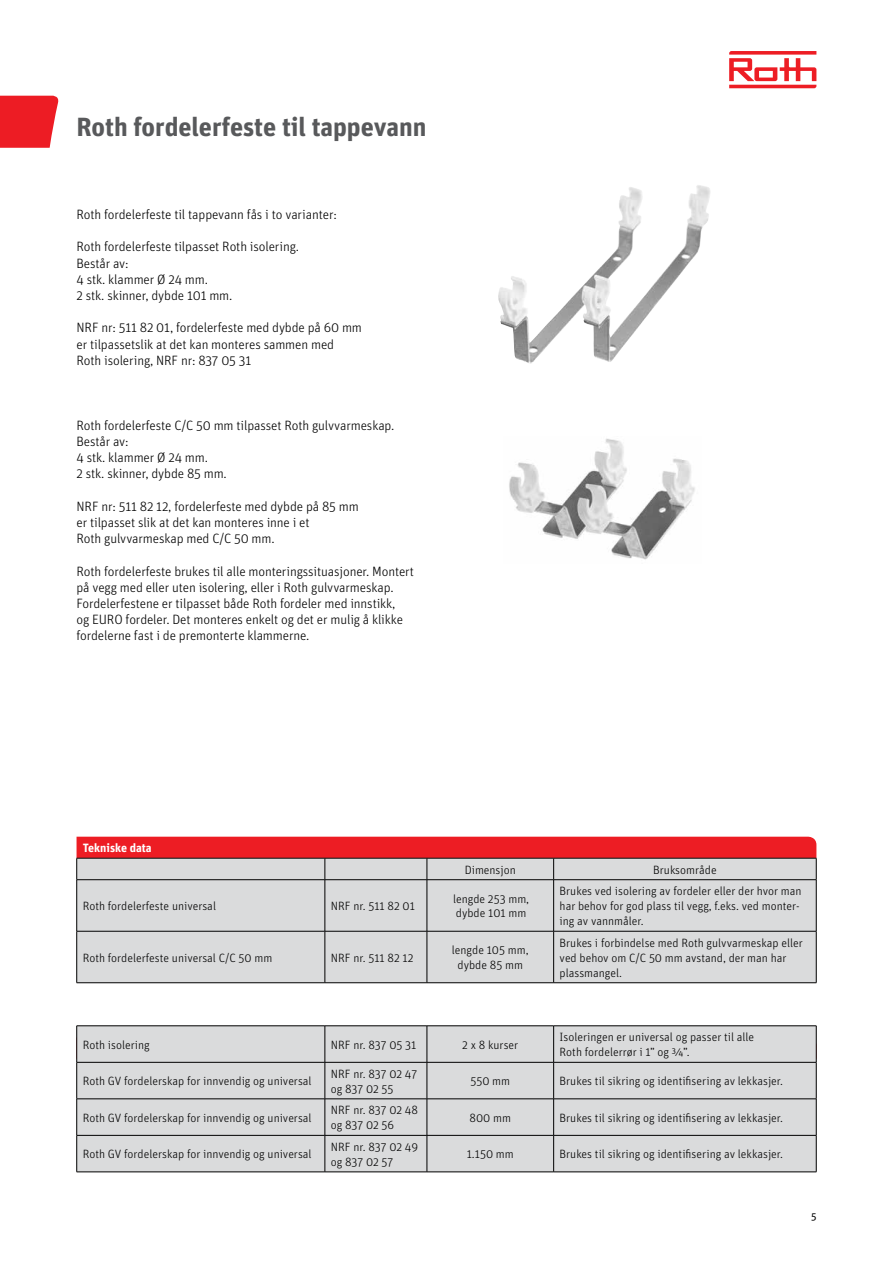
<style>
.page{position:relative;width:893px;height:1263px;background:#fff}
.page>*{position:absolute;margin:0;border:0;box-sizing:border-box;transform-origin:0 0}
.t1{font:700 26.25px "Unit OT";letter-spacing:-.005em;color:#58595b}
.t2{font:300 13.5px/16.2px "Unit OT";letter-spacing:-.01em;color:#000}
.t3{font:300 12px/15px "Unit OT";color:#000}
.t4{font:700 12px "Unit OT";color:#fff}
.t5{font:10.5px "Unit OT";color:#000}
</style>
<div class="page">
<svg style="left:729px;top:51px;width:87px;height:37px"></svg>
<svg style="left:0;top:96px;width:59px;height:52px;background:#ee2f37"></svg>
<svg style="left:77px;top:880px;width:739px;height:291px;background:#dddedf"></svg>
<svg style="left:76px;top:837px;width:741px;height:42px;background:#dd777b"></svg>
<hr style="left:77px;top:879px;width:248px;height:1px;background:#000">
<hr style="left:76px;top:880px;width:1px;height:51px;background:#000">
<hr style="left:325px;top:879px;width:102px;height:1px;background:#000">
<hr style="left:325px;top:880px;width:1px;height:51px;background:#000">
<hr style="left:427px;top:879px;width:127px;height:1px;background:#000">
<hr style="left:427px;top:880px;width:1px;height:51px;background:#000">
<hr style="left:554px;top:879px;width:262px;height:1px;background:#000">
<hr style="left:553px;top:880px;width:1px;height:51px;background:#000">
<hr style="left:816px;top:880px;width:1px;height:51px;background:#000">
<hr style="left:77px;top:931px;width:248px;height:1px;background:#000">
<hr style="left:76px;top:931px;width:1px;height:51px;background:#000">
<hr style="left:325px;top:931px;width:102px;height:1px;background:#000">
<hr style="left:325px;top:931px;width:1px;height:51px;background:#000">
<hr style="left:427px;top:931px;width:127px;height:1px;background:#000">
<hr style="left:427px;top:931px;width:1px;height:51px;background:#000">
<hr style="left:554px;top:931px;width:262px;height:1px;background:#000">
<hr style="left:553px;top:931px;width:1px;height:51px;background:#000">
<hr style="left:816px;top:931px;width:1px;height:51px;background:#000">
<hr style="left:77px;top:982px;width:248px;height:1px;background:#000">
<hr style="left:325px;top:982px;width:102px;height:1px;background:#000">
<hr style="left:427px;top:982px;width:127px;height:1px;background:#000">
<hr style="left:554px;top:982px;width:262px;height:1px;background:#000">
<hr style="left:77px;top:1025px;width:248px;height:1px;background:#000">
<hr style="left:76px;top:1026px;width:1px;height:36px;background:#000">
<hr style="left:325px;top:1025px;width:102px;height:1px;background:#000">
<hr style="left:325px;top:1026px;width:1px;height:36px;background:#000">
<hr style="left:427px;top:1025px;width:127px;height:1px;background:#000">
<hr style="left:427px;top:1026px;width:1px;height:36px;background:#000">
<hr style="left:554px;top:1025px;width:262px;height:1px;background:#000">
<hr style="left:553px;top:1026px;width:1px;height:36px;background:#000">
<hr style="left:816px;top:1026px;width:1px;height:36px;background:#000">
<hr style="left:77px;top:1062px;width:248px;height:1px;background:#000">
<hr style="left:76px;top:1062px;width:1px;height:37px;background:#000">
<hr style="left:325px;top:1062px;width:102px;height:1px;background:#000">
<hr style="left:325px;top:1062px;width:1px;height:37px;background:#000">
<hr style="left:427px;top:1062px;width:127px;height:1px;background:#000">
<hr style="left:427px;top:1062px;width:1px;height:37px;background:#000">
<hr style="left:554px;top:1062px;width:262px;height:1px;background:#000">
<hr style="left:553px;top:1062px;width:1px;height:37px;background:#000">
<hr style="left:816px;top:1062px;width:1px;height:37px;background:#000">
<hr style="left:77px;top:1098px;width:248px;height:1px;background:#000">
<hr style="left:76px;top:1099px;width:1px;height:36px;background:#000">
<hr style="left:325px;top:1098px;width:102px;height:1px;background:#000">
<hr style="left:325px;top:1099px;width:1px;height:36px;background:#000">
<hr style="left:427px;top:1098px;width:127px;height:1px;background:#000">
<hr style="left:427px;top:1099px;width:1px;height:36px;background:#000">
<hr style="left:554px;top:1098px;width:262px;height:1px;background:#000">
<hr style="left:553px;top:1099px;width:1px;height:36px;background:#000">
<hr style="left:816px;top:1099px;width:1px;height:36px;background:#000">
<hr style="left:77px;top:1135px;width:248px;height:1px;background:#000">
<hr style="left:76px;top:1135px;width:1px;height:37px;background:#000">
<hr style="left:325px;top:1135px;width:102px;height:1px;background:#000">
<hr style="left:325px;top:1135px;width:1px;height:37px;background:#000">
<hr style="left:427px;top:1135px;width:127px;height:1px;background:#000">
<hr style="left:427px;top:1135px;width:1px;height:37px;background:#000">
<hr style="left:554px;top:1135px;width:262px;height:1px;background:#000">
<hr style="left:553px;top:1135px;width:1px;height:37px;background:#000">
<hr style="left:816px;top:1135px;width:1px;height:37px;background:#000">
<hr style="left:77px;top:1171px;width:248px;height:1px;background:#000">
<hr style="left:325px;top:1171px;width:102px;height:1px;background:#000">
<hr style="left:427px;top:1171px;width:127px;height:1px;background:#000">
<hr style="left:554px;top:1171px;width:262px;height:1px;background:#000">
<img style="left:498px;top:185px;width:200px;height:179px">
<img style="left:509px;top:438px;width:186px;height:122px">
<h1 class="t1" style="left:77px;top:110px;width:351px">Roth fordelerfeste til tappevann</h1>
<p class="t2" style="left:77px;top:206px;width:262px">Roth fordelerfeste til tappevann fås i to varianter:</p>
<p class="t2" style="left:77px;top:239px;width:224px">Roth fordelerfeste tilpasset Roth isolering.<br>Består av:<br>4 stk. klammer Ø 24 mm.<br>2 stk. skinner, dybde 101 mm.</p>
<p class="t2" style="left:77px;top:320px;width:287px">NRF nr: 511 82 01, fordelerfeste med dybde på 60 mm er tilpassetslik at det kan monteres sammen med<br>Roth isolering, NRF nr: 837 05 31</p>
<p class="t2" style="left:77px;top:417px;width:319px">Roth fordelerfeste C/C 50 mm tilpasset Roth gulvvarmeskap.<br>Består av:<br>4 stk. klammer Ø 24 mm.<br>2 stk. skinner, dybde 85 mm.</p>
<p class="t2" style="left:77px;top:498px;width:284px">NRF nr: 511 82 12, fordelerfeste med dybde på 85 mm er tilpasset slik at det kan monteres inne i et<br>Roth gulvvarmeskap med C/C 50 mm.</p>
<p class="t2" style="left:77px;top:563px;width:339px">Roth fordelerfeste brukes til alle monteringssituasjoner. Montert på vegg med eller uten isolering, eller i Roth gulvvarmeskap.<br>Fordelerfestene er tilpasset både Roth fordeler med innstikk,<br>og EURO fordeler. Det monteres enkelt og det er mulig å klikke fordelerne fast i de premonterte klammerne.</p>
<p class="t4" style="left:83px;top:840px;width:71px">Tekniske data</p>
<p class="t3" style="left:465px;top:862px;width:53px">Dimensjon</p>
<p class="t3" style="left:653px;top:862px;width:65px">Bruksområde</p>
<p class="t3" style="left:83px;top:899px;width:135px">Roth fordelerfeste universal</p>
<p class="t3" style="left:331px;top:899px;width:86px">NRF nr. 511 82 01</p>
<p class="t3" style="left:453px;top:892px;width:78px;line-height:14.4px">lengde 253 mm, dybde 101 mm</p>
<p class="t3" style="left:560px;top:884px;width:243px">Brukes ved isolering av fordeler eller der hvor man har behov for god plass til vegg, f.eks. ved monter&shy;ing av vannmåler.</p>
<p class="t3" style="left:83px;top:950px;width:191px">Roth fordelerfeste universal C/C 50 mm</p>
<p class="t3" style="left:331px;top:950px;width:84px">NRF nr. 511 82 12</p>
<p class="t3" style="left:452px;top:943px;width:78px;text-align:center">lengde 105 mm, dybde 85 mm</p>
<p class="t3" style="left:560px;top:935px;width:245px">Brukes i forbindelse med Roth gulvvarmeskap eller ved behov om C/C 50 mm avstand, der man har plassmangel.</p>
<p class="t3" style="left:83px;top:1037px;width:69px">Roth isolering</p>
<p class="t3" style="left:331px;top:1037px;width:87px">NRF nr. 837 05 31</p>
<p class="t3" style="left:462px;top:1037px;width:57px">2 x 8 kurser</p>
<p class="t3" style="left:560px;top:1030px;width:196px">Isoleringen er universal og passer til alle<br>Roth fordelerrør i 1” og ¾”.</p>
<p class="t3" style="left:83px;top:1074px;width:230px">Roth GV fordelerskap for innvendig og universal</p>
<p class="t3" style="left:331px;top:1066px;width:88px">NRF nr. 837 02 47 og 837 02 55</p>
<p class="t3" style="left:470px;top:1074px;width:41px">550 mm</p>
<p class="t3" style="left:560px;top:1074px;width:225px">Brukes til sikring og identifisering av lekkasjer.</p>
<p class="t3" style="left:83px;top:1110px;width:230px">Roth GV fordelerskap for innvendig og universal</p>
<p class="t3" style="left:331px;top:1103px;width:89px">NRF nr. 837 02 48 og 837 02 56</p>
<p class="t3" style="left:469px;top:1110px;width:43px">800 mm</p>
<p class="t3" style="left:560px;top:1110px;width:225px">Brukes til sikring og identifisering av lekkasjer.</p>
<p class="t3" style="left:83px;top:1147px;width:230px">Roth GV fordelerskap for innvendig og universal</p>
<p class="t3" style="left:331px;top:1139px;width:89px">NRF nr. 837 02 49 og 837 02 57</p>
<p class="t3" style="left:467px;top:1147px;width:49px">1.150 mm</p>
<p class="t3" style="left:560px;top:1147px;width:225px">Brukes til sikring og identifisering av lekkasjer.</p>
<p class="t5" style="left:811px;top:1210px;width:7px">5</p>
</div>
